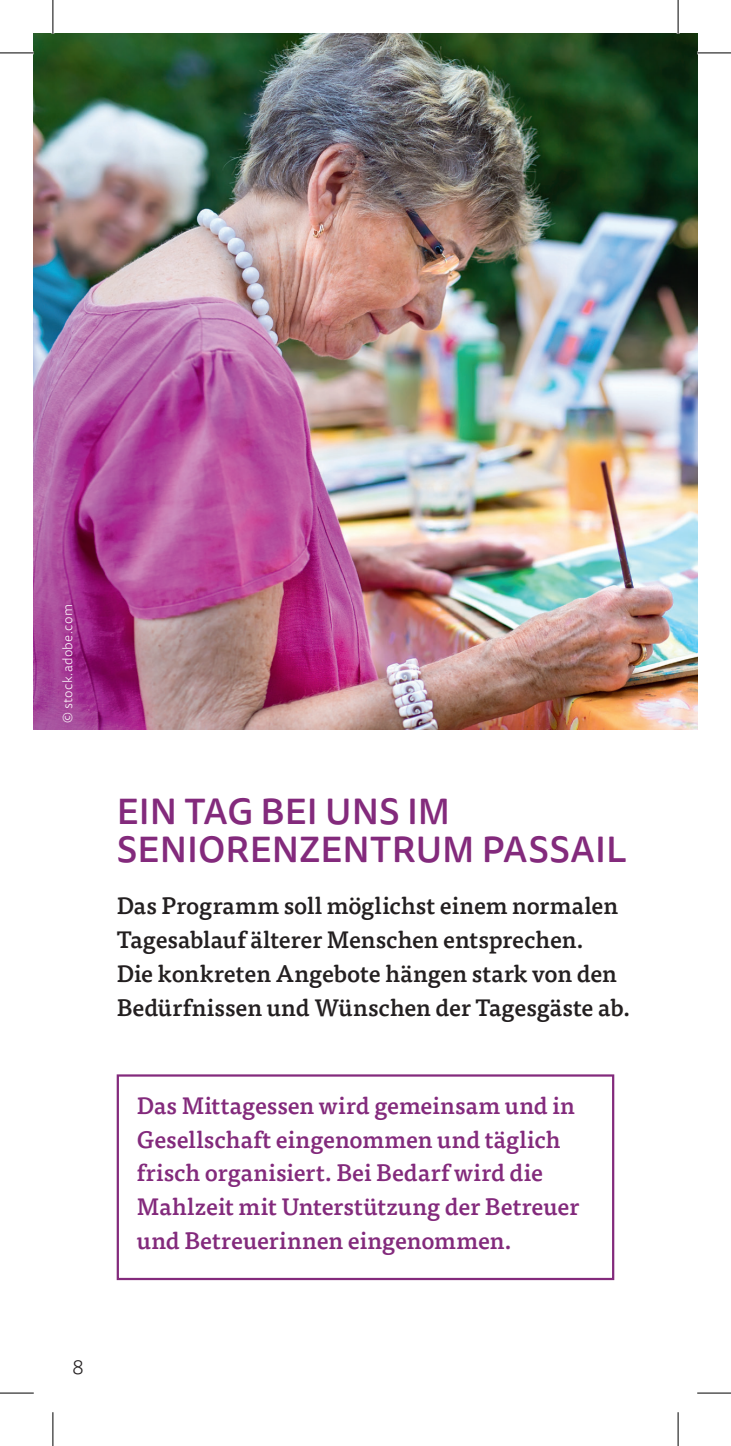
<style>
.page{position:relative;width:731px;height:1446px;background:#fff}
.page>*{position:absolute;margin:0;border:0;box-sizing:border-box;transform-origin:0 0}
.t1{font:500 36px/38.2px "Tisa Sans Pro";color:#832a7c}
.t2{font:500 23.62px/33.8px "Tisa Pro";color:#832a7c}
.t3{font:500 23.62px/33.8px "Tisa Pro";letter-spacing:-.005em;color:#231f20}
.t4{font:300 20.25px "Tisa Sans Pro";color:#231f20}
.t5{font:300 13.5px "Tisa Sans Pro";letter-spacing:.025em;color:#fff}
</style>
<div class="page">
<img style="left:34px;top:34px;width:663px;height:695px">
<div style="left:117px;top:1074px;width:497px;height:205px;border:2px solid #832a7c"></div>
<hr style="left:0;top:53px;width:34px;height:1px;background:#000">
<hr style="left:697px;top:53px;width:34px;height:1px;background:#000">
<hr style="left:0;top:1392px;width:34px;height:1px;background:#000">
<hr style="left:697px;top:1392px;width:34px;height:1px;background:#000">
<hr style="left:53px;top:0;width:1px;height:34px;background:#000">
<hr style="left:53px;top:1411px;width:1px;height:34px;background:#000">
<hr style="left:678px;top:0;width:1px;height:34px;background:#000">
<hr style="left:678px;top:1411px;width:1px;height:34px;background:#000">
<p class="t5" style="left:59px;top:723px;width:120px;rotate:-90deg">© stock.adobe.com</p>
<h1 class="t1" style="left:117px;top:792px;width:511px">EIN TAG BEI UNS IM<br>SENIORENZENTRUM PASSAIL</h1>
<p class="t3" style="left:117px;top:887px;width:515px">Das Programm soll möglichst einem normalen Tagesablauf älterer Menschen entsprechen.<br>Die konkreten Angebote hängen stark von den Bedürfnissen und Wünschen der Tagesgäste ab.</p>
<p class="t2" style="left:137px;top:1086px;width:444px">Das Mittagessen wird gemeinsam und in Gesellschaft eingenommen und täglich frisch organisiert. Bei Bedarf wird die Mahlzeit mit Unterstützung der Betreuer und Betreuerinnen eingenommen.</p>
<p class="t4" style="left:72px;top:1353px;width:13px">8</p>
</div>
